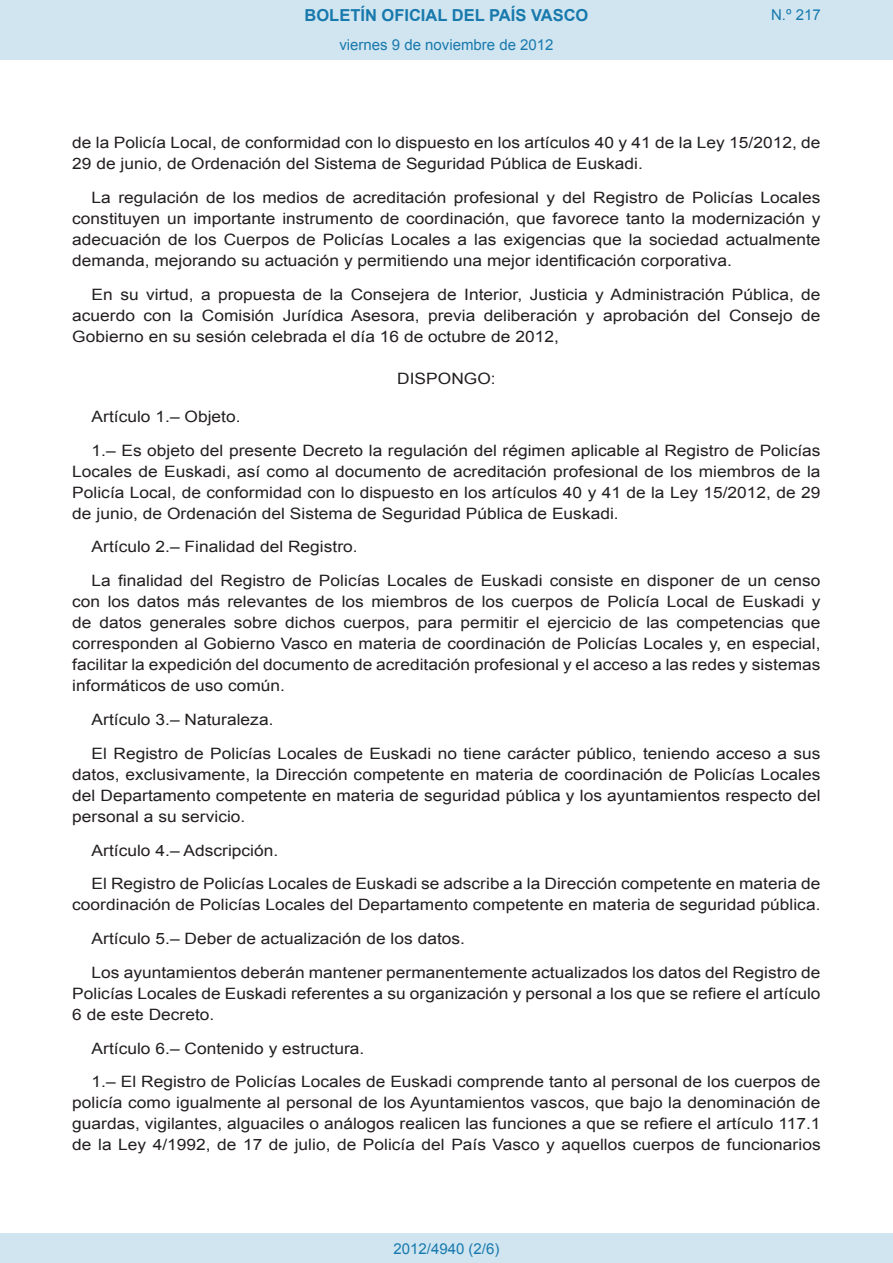
<style>
.page{position:relative;width:893px;height:1263px;background:#fff}
.page>*{position:absolute;margin:0;border:0;box-sizing:border-box;transform-origin:0 0}
.t1{font:700 16.5px "Arial";color:#1879ad}
.BOPVDetalle{font:15.6px/21px "Arial";color:#231f20;text-align:justify;scale:1.11 1}
.BOPVClave{font:15.6px "Arial";color:#231f20;scale:1.11 1}
.Paginacion_Centro{font:15px "Arial";color:#1879ad}
</style>
<div class="page">
<div style="left:0;top:0;width:893px;height:60px;background:#d0e5f0"></div>
<div style="left:0;top:1233px;width:893px;height:30px;background:#d0e5f0"></div>
<p class="t1" style="left:305px;top:4px;width:285px">BOLETÍN OFICIAL DEL PAÍS VASCO</p>
<p class="Paginacion_Centro" style="left:339px;top:35px;width:216px">viernes 9 de noviembre de 2012</p>
<p class="Paginacion_Centro" style="left:771px;top:5px;width:51px">N.º 217</p>
<p class="BOPVDetalle" style="left:72px;top:132px;width:676px">de la Policía Local, de conformidad con lo dispuesto en los artículos 40 y 41 de la Ley 15/2012, de<br>29 de junio, de Ordenación del Sistema de Seguridad Pública de Euskadi.</p>
<p class="BOPVDetalle" style="left:72px;top:187px;width:676px;text-indent:19px">La regulación de los medios de acreditación profesional y del Registro de Policías Locales constituyen un importante instrumento de coordinación, que favorece tanto la modernización y adecuación de los Cuerpos de Policías Locales a las exigencias que la sociedad actualmente demanda, mejorando su actuación y permitiendo una mejor identificación corporativa.</p>
<p class="BOPVDetalle" style="left:72px;top:284px;width:676px;text-indent:19px">En su virtud, a propuesta de la Consejera de Interior, Justicia y Administración Pública, de acuerdo con la Comisión Jurídica Asesora, previa deliberación y aprobación del Consejo de Gobierno en su sesión celebrada el día 16 de octubre de 2012,</p>
<p class="BOPVClave" style="left:397px;top:368px;width:90px">DISPONGO:</p>
<p class="BOPVDetalle" style="left:92px;top:406px;width:136px">Artículo 1.– Objeto.</p>
<p class="BOPVDetalle" style="left:72px;top:440px;width:676px;text-indent:19px">1.– Es objeto del presente Decreto la regulación del régimen aplicable al Registro de Policías Locales de Euskadi, así como al documento de acreditación profesional de los miembros de la Policía Local, de conformidad con lo dispuesto en los artículos 40 y 41 de la Ley 15/2012, de 29 de junio, de Ordenación del Sistema de Seguridad Pública de Euskadi.</p>
<p class="BOPVDetalle" style="left:92px;top:537px;width:241px">Artículo 2.– Finalidad del Registro.</p>
<p class="BOPVDetalle" style="left:72px;top:570px;width:676px;text-indent:19px">La finalidad del Registro de Policías Locales de Euskadi consiste en disponer de un censo con los datos más relevantes de los miembros de los cuerpos de Policía Local de Euskadi y de datos generales sobre dichos cuerpos, para permitir el ejercicio de las competencias que corresponden al Gobierno Vasco en materia de coordinación de Policías Locales y, en especial, facilitar la expedición del documento de acreditación profesional y el acceso a las redes y sistemas informáticos de uso común.</p>
<p class="BOPVDetalle" style="left:92px;top:709px;width:165px">Artículo 3.– Naturaleza.</p>
<p class="BOPVDetalle" style="left:72px;top:743px;width:676px;text-indent:19px">El Registro de Policías Locales de Euskadi no tiene carácter público, teniendo acceso a sus datos, exclusivamente, la Dirección competente en materia de coordinación de Policías Locales del Departamento competente en materia de seguridad pública y los ayuntamientos respecto del personal a su servicio.</p>
<p class="BOPVDetalle" style="left:92px;top:840px;width:170px">Artículo 4.– Adscripción.</p>
<p class="BOPVDetalle" style="left:72px;top:873px;width:676px;text-align:right">El Registro de Policías Locales de Euskadi se adscribe a la Dirección competente en materia de coordinación de Policías Locales del Departamento competente en materia de seguridad pública.</p>
<p class="BOPVDetalle" style="left:92px;top:928px;width:338px">Artículo 5.– Deber de actualización de los datos.</p>
<p class="BOPVDetalle" style="left:72px;top:962px;width:676px;text-indent:19px">Los ayuntamientos deberán mantener permanentemente actualizados los datos del Registro de Policías Locales de Euskadi referentes a su organización y personal a los que se refiere el artículo 6 de este Decreto.</p>
<p class="BOPVDetalle" style="left:92px;top:1038px;width:247px">Artículo 6.– Contenido y estructura.</p>
<p class="BOPVDetalle" style="left:72px;top:1071px;width:676px;text-indent:19px">1.– El Registro de Policías Locales de Euskadi comprende tanto al personal de los cuerpos de policía como igualmente al personal de los Ayuntamientos vascos, que bajo la denominación de guardas, vigilantes, alguaciles o análogos realicen las funciones a que se refiere el artículo 117.1 de la Ley 4/1992, de 17 de julio, de Policía del País Vasco y aquellos cuerpos de funcionarios</p>
<p class="Paginacion_Centro" style="left:393px;top:1238px;width:107px">2012/4940 (2/6)</p>
</div>
